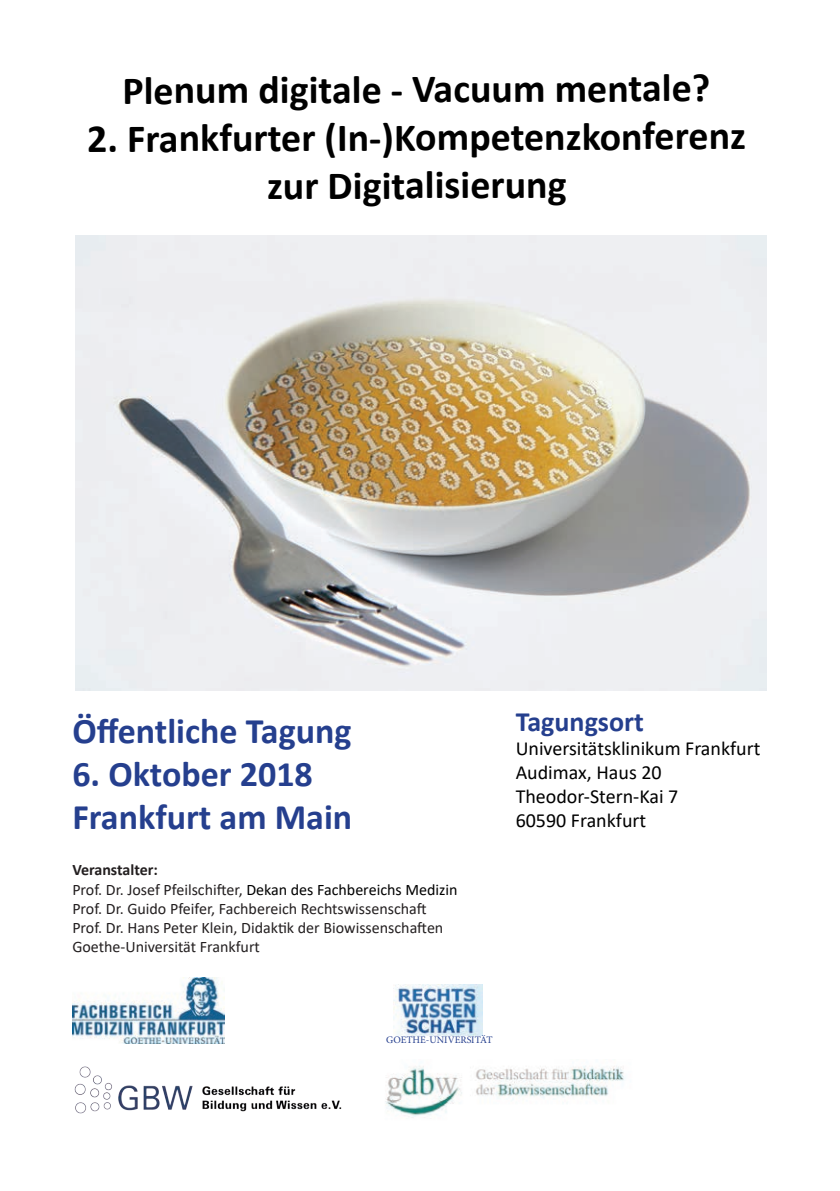
<style>
.page{position:relative;width:840px;height:1191px;background:#fff}
.page>*{position:absolute;margin:0;border:0;box-sizing:border-box;transform-origin:0 0}
.t1{font:700 40px/47.8px "Calibri";letter-spacing:-.005em;color:#000;text-align:center}
.t2{font:700 36px/43.2px "Calibri";color:#253f8e}
.t3{font:700 28px "Calibri";color:#253f8e}
.t4{font:20px/24px "Calibri";color:#000}
.t5{font:16px/19.2px "Calibri";color:#231f20}
.t6{font:10px "Minion Pro";color:#253f8e}
.s1{font-weight:700}
.s2{color:#000}
</style>
<div class="page">
<img style="left:72px;top:977px;width:152px;height:66px">
<img style="left:74px;top:1066px;width:268px;height:48px">
<img style="left:385px;top:1066px;width:240px;height:52px">
<img style="left:75px;top:235px;width:690px;height:456px">
<img style="left:393px;top:984px;width:89px;height:51px">
<h1 class="t1" style="left:122px;top:65px;width:589px">Plenum digitale - Vacuum mentale?</h1>
<h1 class="t1" style="left:87px;top:113px;width:660px">2. Frankfurter (In-)Kompetenzkonferenz zur Digitalisierung</h1>
<h2 class="t2" style="left:72px;top:709px;width:280px">Öffentliche Tagung</h2>
<h2 class="t2" style="left:72px;top:751px;width:281px">6. Oktober 2018<br>Frankfurt am Main</h2>
<p class="t5" style="left:72px;top:860px;width:386px"><span class="s1">Veranstalter:<br></span>Prof. Dr. Josef Pfeilschifter, <span class="s2">Dekan des Fachbereichs Medizin </span>Prof. Dr. Guido Pfeifer, Fachbereich Rechtswissenschaft Prof. Dr. Hans Peter Klein, Didaktik der Biowissenschaften Goethe-Universität Frankfurt</p>
<h3 class="t3" style="left:515px;top:702px;width:130px">Tagungsort</h3>
<p class="t4" style="left:515px;top:736px;width:246px">Universitätsklinikum Frankfurt<br>Audimax, Haus 20<br>Theodor-Stern-Kai 7<br>60590 Frankfurt</p>
<p class="t6" style="left:386px;top:1033px;width:108px">GOETHE-UNIVERSITÄT</p>
</div>
